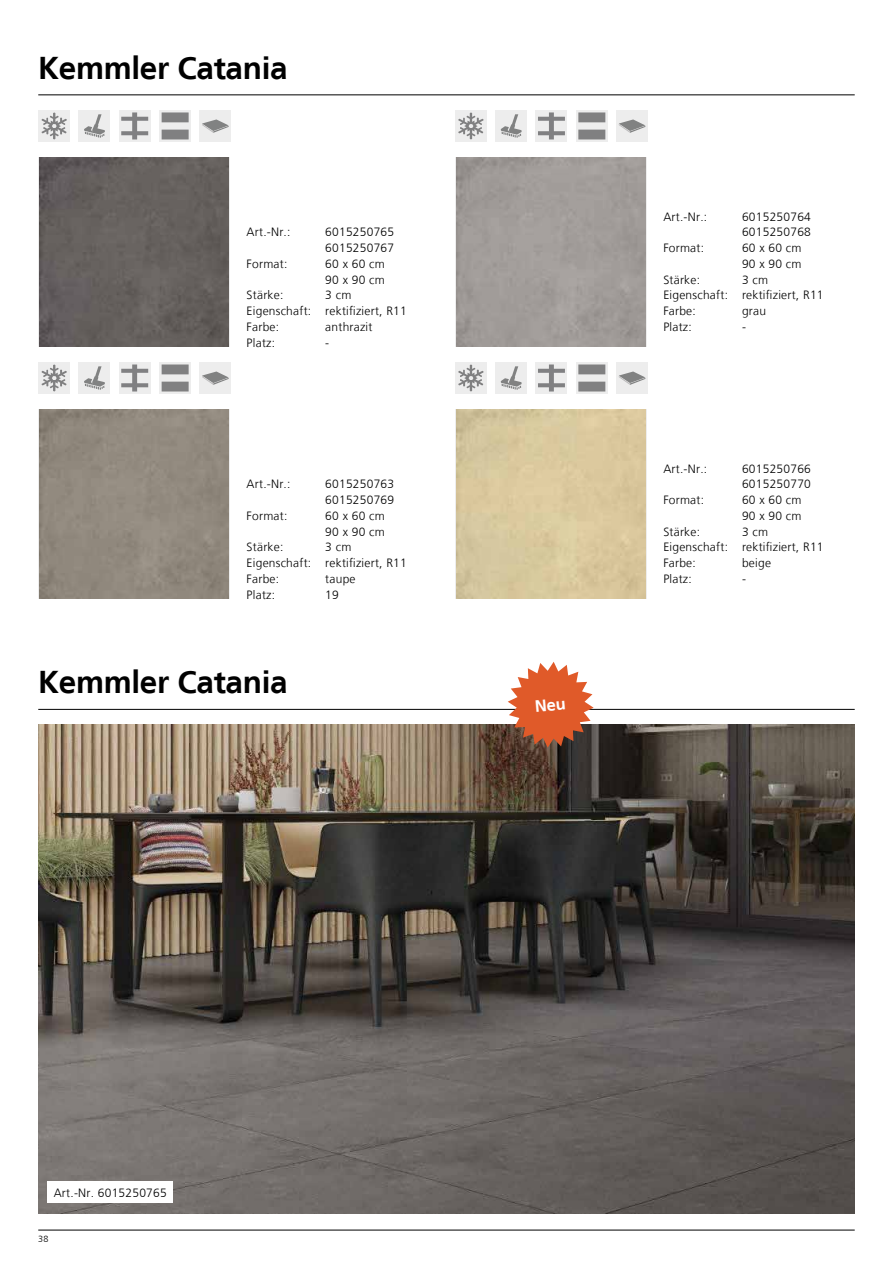
<style>
.page{position:relative;width:893px;height:1263px;background:#fff}
.page>*{position:absolute;margin:0;border:0;box-sizing:border-box;transform-origin:0 0}
.t1{font:700 31.5px "Frutiger LT";letter-spacing:-.01em;color:#000}
.t2{font:300 12px/15.8px "Frutiger LT";letter-spacing:.02em;color:#000}
.t3{font:300 9px "Frutiger LT";color:#000}
</style>
<div class="page">
<hr style="left:38px;top:1230px;width:817px;height:1px;background:#000">
<hr style="left:38px;top:709px;width:817px;height:1px;background:#000">
<img style="left:38px;top:725px;width:817px;height:488px">
<div style="left:47px;top:1181px;width:126px;height:22px;background:#fff"></div>
<hr style="left:38px;top:95px;width:817px;height:1px;background:#000">
<div style="left:39px;top:410px;width:190px;height:189px;background:#91897e"></div>
<img style="left:39px;top:158px;width:190px;height:189px">
<div style="left:38px;top:110px;width:32px;height:32px;background:#ededed"></div>
<svg style="left:42px;top:112px;width:25px;height:27px"></svg>
<div style="left:119px;top:110px;width:32px;height:32px;background:#ededed"></div>
<svg style="left:121px;top:112px;width:27px;height:27px"></svg>
<svg style="left:159px;top:110px;width:32px;height:32px"></svg>
<svg style="left:162px;top:112px;width:27px;height:27px"></svg>
<div style="left:79px;top:110px;width:31px;height:32px;background:#ededed"></div>
<svg style="left:84px;top:114px;width:21px;height:24px"></svg>
<div style="left:200px;top:110px;width:31px;height:32px;background:#ededed"></div>
<svg style="left:202px;top:119px;width:27px;height:14px"></svg>
<div style="left:38px;top:362px;width:32px;height:32px;background:#ededed"></div>
<svg style="left:42px;top:364px;width:25px;height:27px"></svg>
<div style="left:119px;top:362px;width:32px;height:32px;background:#ededed"></div>
<svg style="left:121px;top:364px;width:27px;height:27px"></svg>
<svg style="left:159px;top:362px;width:32px;height:32px"></svg>
<svg style="left:162px;top:364px;width:27px;height:27px"></svg>
<div style="left:79px;top:362px;width:31px;height:32px;background:#ededed"></div>
<svg style="left:84px;top:366px;width:21px;height:24px"></svg>
<div style="left:200px;top:362px;width:31px;height:32px;background:#ededed"></div>
<svg style="left:202px;top:371px;width:27px;height:14px"></svg>
<div style="left:455px;top:110px;width:32px;height:32px;background:#ededed"></div>
<svg style="left:458px;top:112px;width:25px;height:27px"></svg>
<div style="left:535px;top:110px;width:32px;height:32px;background:#ededed"></div>
<svg style="left:538px;top:112px;width:27px;height:27px"></svg>
<div style="left:576px;top:110px;width:32px;height:32px;background:linear-gradient(to right,#ededed,#ededed)"></div>
<svg style="left:578px;top:112px;width:27px;height:27px"></svg>
<div style="left:495px;top:110px;width:32px;height:32px;background:#ededed"></div>
<svg style="left:501px;top:114px;width:21px;height:24px"></svg>
<div style="left:616px;top:110px;width:32px;height:32px;background:#ededed"></div>
<svg style="left:619px;top:119px;width:26px;height:14px"></svg>
<div style="left:455px;top:362px;width:32px;height:32px;background:#ededed"></div>
<svg style="left:458px;top:364px;width:25px;height:27px"></svg>
<div style="left:535px;top:362px;width:32px;height:32px;background:#ededed"></div>
<svg style="left:538px;top:364px;width:27px;height:27px"></svg>
<div style="left:576px;top:362px;width:32px;height:32px;background:linear-gradient(to right,#ededed,#ededed)"></div>
<svg style="left:578px;top:364px;width:27px;height:27px"></svg>
<div style="left:495px;top:362px;width:32px;height:32px;background:#ededed"></div>
<svg style="left:501px;top:366px;width:21px;height:24px"></svg>
<div style="left:616px;top:362px;width:32px;height:32px;background:#ededed"></div>
<svg style="left:619px;top:371px;width:26px;height:14px"></svg>
<svg style="left:508px;top:662px;width:86px;height:86px"></svg>
<h1 class="t1" style="left:38px;top:49px;width:251px">Kemmler Catania</h1>
<p class="t2" style="left:247px;top:224px;width:45px">Art.-Nr.:</p>
<p class="t2" style="left:325px;top:224px;width:70px">6015250765<br>6015250767</p>
<p class="t2" style="left:247px;top:256px;width:42px">Format:</p>
<p class="t2" style="left:325px;top:256px;width:61px">60 x 60 cm<br>90 x 90 cm</p>
<p class="t2" style="left:247px;top:287px;width:38px">Stärke:</p>
<p class="t2" style="left:247px;top:287px;width:162px;text-indent:79px">3 cm<br>Eigenschaft: rektifiziert, R11<br>Farbe:</p>
<p class="t2" style="left:325px;top:319px;width:49px">anthrazit</p>
<p class="t2" style="left:247px;top:335px;width:30px">Platz:</p>
<p class="t2" style="left:325px;top:335px;width:5px">-</p>
<p class="t2" style="left:247px;top:477px;width:45px">Art.-Nr.:</p>
<p class="t2" style="left:325px;top:477px;width:70px">6015250763<br>6015250769</p>
<p class="t2" style="left:247px;top:508px;width:42px">Format:</p>
<p class="t2" style="left:325px;top:508px;width:61px">60 x 60 cm<br>90 x 90 cm</p>
<p class="t2" style="left:247px;top:540px;width:38px">Stärke:</p>
<p class="t2" style="left:247px;top:540px;width:162px;text-indent:79px">3 cm<br>Eigenschaft: rektifiziert, R11<br>Farbe:</p>
<p class="t2" style="left:325px;top:571px;width:32px">taupe</p>
<p class="t2" style="left:247px;top:587px;width:30px">Platz:</p>
<p class="t2" style="left:325px;top:587px;width:15px">19</p>
<h1 class="t1" style="left:38px;top:664px;width:251px">Kemmler Catania</h1>
<p class="t2" style="left:54px;top:1185px;width:115px">Art.-Nr. 6015250765</p>
<p class="t3" style="left:38px;top:1234px;width:12px">38</p>
<p class="t2" style="left:663px;top:209px;width:45px">Art.-Nr.:</p>
<p class="t2" style="left:742px;top:209px;width:70px">6015250764<br>6015250768</p>
<p class="t2" style="left:663px;top:240px;width:42px">Format:</p>
<p class="t2" style="left:742px;top:240px;width:61px">60 x 60 cm<br>90 x 90 cm</p>
<p class="t2" style="left:663px;top:272px;width:38px">Stärke:</p>
<p class="t2" style="left:663px;top:272px;width:162px;text-indent:79px">3 cm<br>Eigenschaft: rektifiziert, R11<br>Farbe:</p>
<p class="t2" style="left:742px;top:303px;width:26px">grau</p>
<p class="t2" style="left:663px;top:319px;width:30px">Platz:</p>
<p class="t2" style="left:742px;top:319px;width:5px">-</p>
<p class="t2" style="left:663px;top:461px;width:45px">Art.-Nr.:</p>
<p class="t2" style="left:742px;top:461px;width:70px">6015250766<br>6015250770</p>
<p class="t2" style="left:663px;top:492px;width:42px">Format:</p>
<p class="t2" style="left:742px;top:492px;width:61px">60 x 60 cm<br>90 x 90 cm</p>
<p class="t2" style="left:663px;top:524px;width:38px">Stärke:</p>
<p class="t2" style="left:663px;top:524px;width:162px;text-indent:79px">3 cm<br>Eigenschaft: rektifiziert, R11<br>Farbe:</p>
<p class="t2" style="left:742px;top:555px;width:30px">beige</p>
<p class="t2" style="left:663px;top:571px;width:30px">Platz:</p>
<p class="t2" style="left:742px;top:571px;width:5px">-</p>
</div>
